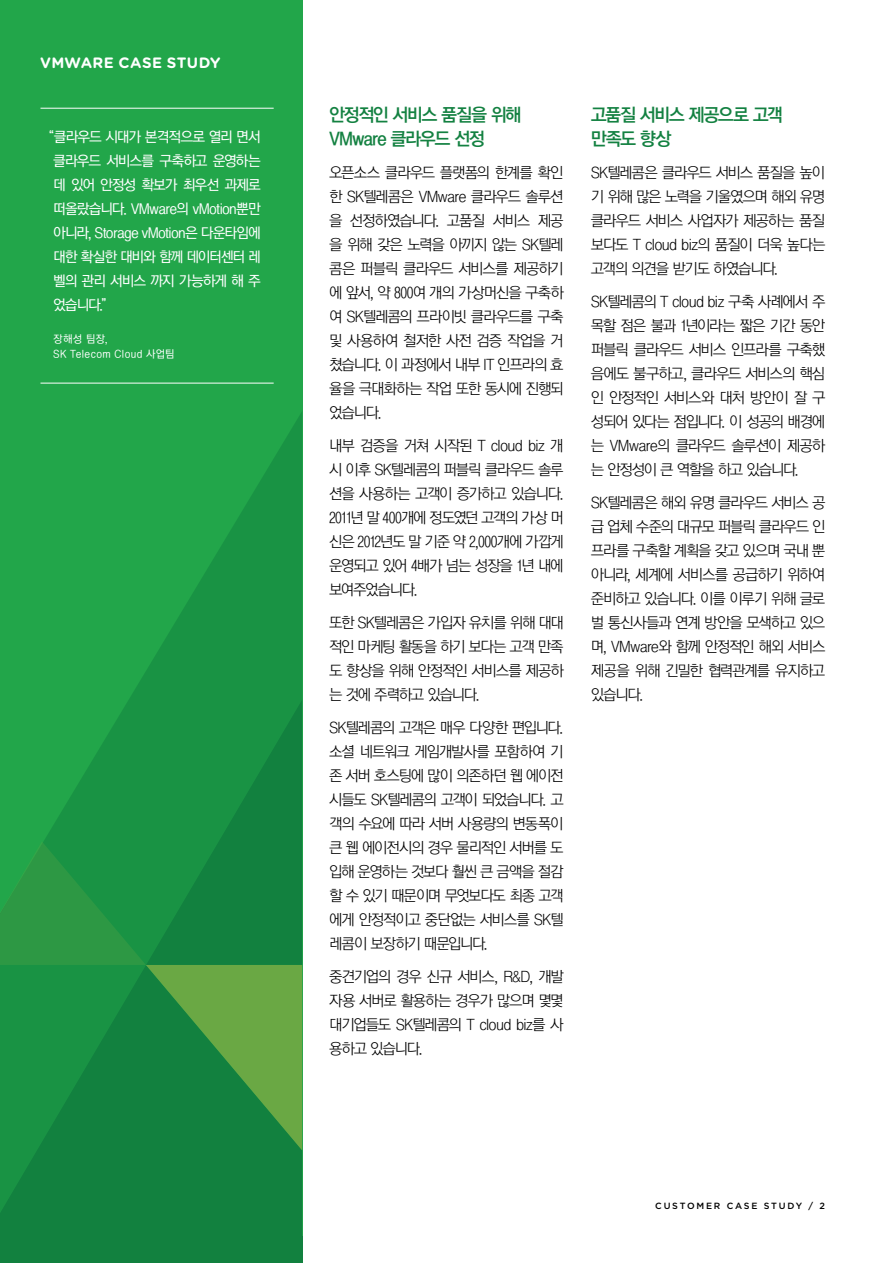
<style>
.page{position:relative;width:893px;height:1263px;background:#fff}
.page>*{position:absolute;margin:0;border:0;box-sizing:border-box;transform-origin:0 0}
.t1{font:18px/24px "YGO540";letter-spacing:-.08em;color:#138141}
.t2{font:15px/24px "YGO520";letter-spacing:-.08em;color:#000;text-align:justify}
.t3{font:700 15px "Gotham Rounded";letter-spacing:.02em;color:#fff}
.t4{font:14.25px/24px "YGO530";letter-spacing:-.07em;color:#fff;text-align:justify}
.t5{font:10.5px/15px "YGO530";letter-spacing:.04em;color:#fff}
.t6{font:500 9px "Gotham";letter-spacing:.2em;color:#000}
</style>
<div class="page">
<div style="left:0;top:0;width:302px;height:1235px;background:#22a64a"></div>
<svg style="left:0;top:382px;width:302px;height:881px"></svg>
<svg style="left:0;top:841px;width:302px;height:309px;background:#248f41"></svg>
<hr style="left:40px;top:108px;width:234px;height:1px;background:#fff">
<hr style="left:40px;top:383px;width:234px;height:1px;background:#fff">
<p class="t3" style="left:40px;top:51px;width:182px">VMWARE CASE STUDY</p>
<p class="t4" style="left:53px;top:126px;width:209px;text-indent:-12px">“클라우드 시대가 본격적으로 열리 면서 클라우드 서비스를 구축하고 운영하는 데 있어 안정성 확보가 최우선 과제로 떠올랐습니다. VMware의 vMotion뿐만 아니라, Storage vMotion은 다운타임에 대한 확실한 대비와 함께 데이터센터 레 벨의 관리 서비스 까지 가능하게 해 주 었습니다.”</p>
<p class="t5" style="left:53px;top:332px;width:123px">장해성 팀장,<br>SK Telecom Cloud 사업팀</p>
<p class="t1" style="left:329px;top:104px;width:194px">안정적인 서비스 품질을 위해<br>VMware 클라우드 선정</p>
<p class="t2" style="left:329px;top:162px;width:236px">오픈소스 클라우드 플랫폼의 한계를 확인 한 SK텔레콤은 VMware 클라우드 솔루션 을 선정하였습니다. 고품질 서비스 제공 을 위해 갖은 노력을 아끼지 않는 SK텔레 콤은 퍼블릭 클라우드 서비스를 제공하기 에 앞서, 약 800여 개의 가상머신을 구축하 여 SK텔레콤의 프라이빗 클라우드를 구축 및 사용하여 철저한 사전 검증 작업을 거 쳤습니다. 이 과정에서 내부 IT 인프라의 효 율을 극대화하는 작업 또한 동시에 진행되 었습니다.</p>
<p class="t2" style="left:329px;top:435px;width:236px">내부 검증을 거쳐 시작된 T cloud biz 개 시 이후 SK텔레콤의 퍼블릭 클라우드 솔루 션을 사용하는 고객이 증가하고 있습니다.<br>2011년 말 400개에 정도였던 고객의 가상 머 신은 2012년도 말 기준 약 2,000개에 가깝게 운영되고 있어 4배가 넘는 성장을 1년 내에 보여주었습니다.</p>
<p class="t2" style="left:329px;top:612px;width:236px">또한 SK텔레콤은 가입자 유치를 위해 대대 적인 마케팅 활동을 하기 보다는 고객 만족 도 향상을 위해 안정적인 서비스를 제공하 는 것에 주력하고 있습니다.</p>
<p class="t2" style="left:329px;top:717px;width:236px">SK텔레콤의 고객은 매우 다양한 편입니다. 소셜 네트워크 게임개발사를 포함하여 기 존 서버 호스팅에 많이 의존하던 웹 에이전 시들도 SK텔레콤의 고객이 되었습니다. 고 객의 수요에 따라 서버 사용량의 변동폭이 큰 웹 에이전시의 경우 물리적인 서버를 도 입해 운영하는 것보다 훨씬 큰 금액을 절감 할 수 있기 때문이며 무엇보다도 최종 고객 에게 안정적이고 중단없는 서비스를 SK텔 레콤이 보장하기 때문입니다.</p>
<p class="t2" style="left:329px;top:966px;width:236px">중견기업의 경우 신규 서비스, R&amp;D, 개발 자용 서버로 활용하는 경우가 많으며 몇몇 대기업들도 SK텔레콤의 T cloud biz를 사 용하고 있습니다.</p>
<p class="t1" style="left:591px;top:104px;width:194px">고품질 서비스 제공으로 고객 만족도 향상</p>
<p class="t2" style="left:591px;top:162px;width:236px">SK텔레콤은 클라우드 서비스 품질을 높이 기 위해 많은 노력을 기울였으며 해외 유명 클라우드 서비스 사업자가 제공하는 품질 보다도 T cloud biz의 품질이 더욱 높다는 고객의 의견을 받기도 하였습니다.</p>
<p class="t2" style="left:591px;top:291px;width:236px">SK텔레콤의 T cloud biz 구축 사례에서 주 목할 점은 불과 1년이라는 짧은 기간 동안 퍼블릭 클라우드 서비스 인프라를 구축했 음에도 불구하고, 클라우드 서비스의 핵심 인 안정적인 서비스와 대처 방안이 잘 구 성되어 있다는 점입니다. 이 성공의 배경에 는 VMware의 클라우드 솔루션이 제공하 는 안정성이 큰 역할을 하고 있습니다.</p>
<p class="t2" style="left:591px;top:492px;width:236px">SK텔레콤은 해외 유명 클라우드 서비스 공 급 업체 수준의 대규모 퍼블릭 클라우드 인 프라를 구축할 계획을 갖고 있으며 국내 뿐 아니라, 세계에 서비스를 공급하기 위하여 준비하고 있습니다. 이를 이루기 위해 글로 벌 통신사들과 연계 방안을 모색하고 있으 며, VMware와 함께 안정적인 해외 서비스 제공을 위해 긴밀한 협력관계를 유지하고 있습니다.</p>
<p class="t6" style="left:655px;top:1200px;width:97px">CUSTOMER CASE</p>
<p class="t6" style="left:764px;top:1200px;width:63px">STU DY / 2</p>
</div>
